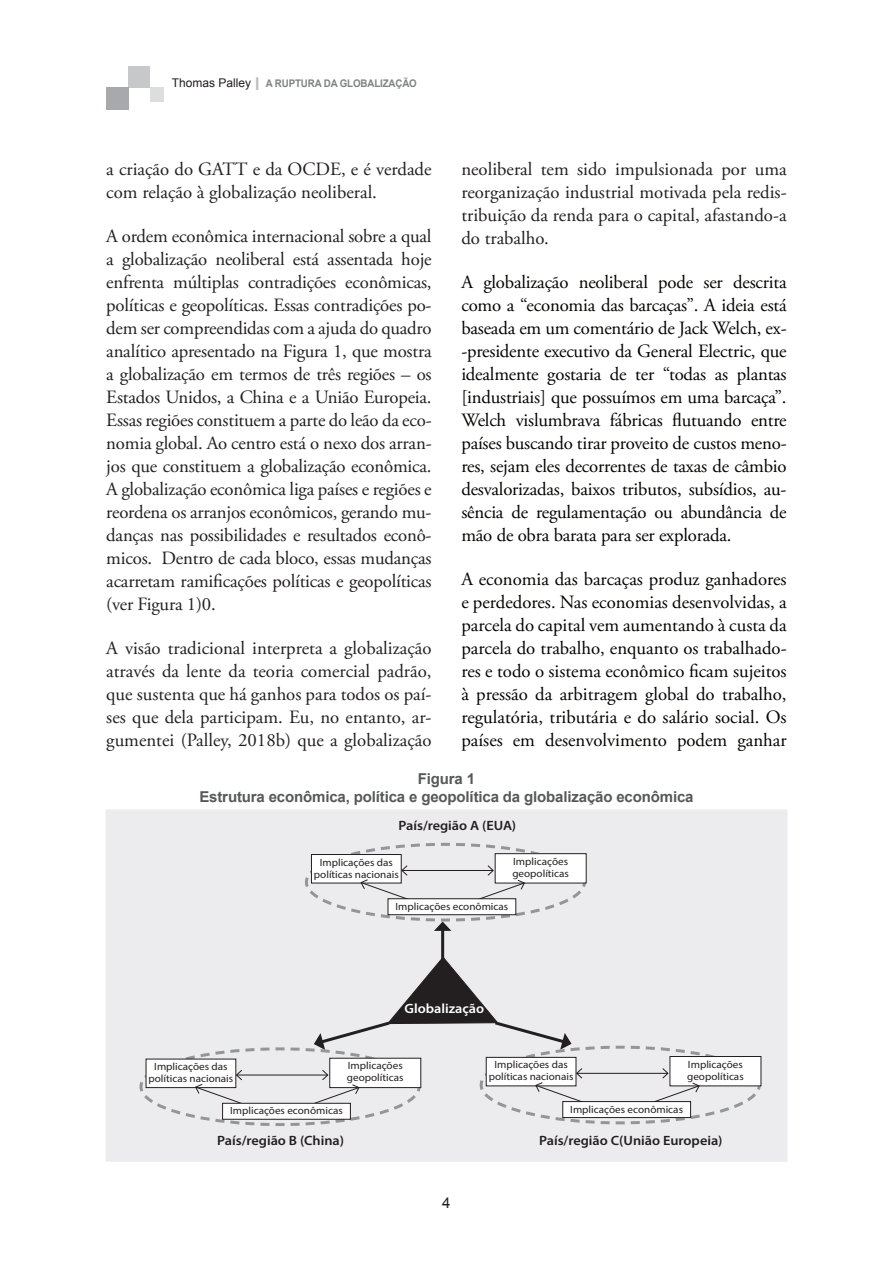
<style>
.page{position:relative;width:893px;height:1263px;background:#fff}
.page>*{position:absolute;margin:0;border:0;box-sizing:border-box;transform-origin:0 0}
.t1{font:18.75px/23px "Adobe Garamond Pro";color:#231f20;text-align:justify}
.t2{font:18.75px/23px "Adobe Garamond Pro";letter-spacing:-.01em;color:#040503;text-align:justify}
.t3{font:700 15px/18px "Arial";letter-spacing:-.01em;color:#57585a;text-align:center}
.t4{font:15px "Arial";color:#231f20}
.t5{font:600 13.5px "Myriad Pro";color:#231f20;scale:1.06 1}
.t6{font:600 13.5px "Myriad Pro";color:#fff;scale:1.06 1}
.t7{font:10.5px/12px "Myriad Pro";color:#231f20;scale:1.06 1}
.t8{font:700 10.5px "Arial";letter-spacing:-.015em;color:#808285;scale:.93 1}
.s1{font-weight:400;font-size:12px;color:#231f20}
.s2{font-size:13.5px;color:#bcbdc0}
</style>
<div class="page">
<div style="left:129px;top:66px;width:21px;height:21px;background:#c7c8ca"></div>
<div style="left:150px;top:87px;width:14px;height:15px;background:#dcdddf"></div>
<div style="left:106px;top:87px;width:23px;height:22px;background:#a8a9ad"></div>
<div style="left:106px;top:809px;width:681px;height:353px;background:#ececee"></div>
<hr style="left:441px;top:928px;width:3px;height:37px;background:#231f20">
<svg style="left:303px;top:841px;width:284px;height:90px"></svg>
<div style="left:388px;top:899px;width:128px;height:16px;background:#fff"></div>
<div style="left:388px;top:898px;width:128px;height:17px;border:1px solid #231f20"></div>
<svg style="left:138px;top:956px;width:624px;height:171px"></svg>
<div style="left:563px;top:1101px;width:128px;height:16px;background:#fff"></div>
<div style="left:563px;top:1101px;width:128px;height:17px;border:1px solid #231f20"></div>
<p class="t8" style="left:172px;top:76px;width:265px"><span class="s1">Thomas Palley</span> <span class="s2">|</span> A RUPTURA DA GLOBALIZAÇÃO</p>
<p class="t1" style="left:461px;top:158px;width:327px">neoliberal tem sido impulsionada por uma reorganização industrial motivada pela redis&shy;tribuição da renda para o capital, afastando-a do trabalho.</p>
<p class="t2" style="left:461px;top:271px;width:327px">A globalização neoliberal pode ser descrita como a “economia das barcaças”. A ideia está baseada em um comentário de Jack Welch, ex--presidente executivo da General Electric, que idealmente gostaria de ter “todas as plantas [industriais] que possuímos em uma barcaça”.<br>Welch vislumbrava fábricas flutuando entre países buscando tirar proveito de custos meno&shy;res, sejam eles decorrentes de taxas de câmbio desvalorizadas, baixos tributos, subsídios, au&shy;sência de regulamentação ou abundância de mão de obra barata para ser explorada.</p>
<p class="t2" style="left:461px;top:568px;width:327px">A economia das barcaças produz ganhadores e perdedores. Nas economias desenvolvidas, a parcela do capital vem aumentando à custa da parcela do trabalho, enquanto os trabalhado&shy;res e todo o sistema econômico ficam sujeitos à pressão da arbitragem global do trabalho, regulatória, tributária e do salário social. Os países em desenvolvimento podem ganhar</p>
<p class="t3" style="left:199px;top:770px;width:496px">Figura 1<br>Estrutura econômica, política e geopolítica da globalização econômica</p>
<p class="t5" style="left:398px;top:817px;width:113px">País/região A (EUA)</p>
<p class="t1" style="left:106px;top:158px;width:327px">a criação do GATT e da OCDE, e é verdade com relação à globalização neoliberal.</p>
<p class="t1" style="left:106px;top:226px;width:327px">A ordem econômica internacional sobre a qual a globalização neoliberal está assentada hoje enfrenta múltiplas contradições econômicas, políticas e geopolíticas. Essas contradições po&shy;dem ser compreendidas com a ajuda do quadro analítico apresentado na Figura 1, que mostra a globalização em termos de três regiões – os Estados Unidos, a China e a União Europeia.<br>Essas regiões constituem a parte do leão da eco&shy;nomia global. Ao centro está o nexo dos arran&shy;jos que constituem a globalização econômica.<br>A globalização econômica liga países e regiões e reordena os arranjos econômicos, gerando mu&shy;danças nas possibilidades e resultados econô&shy;micos. Dentro de cada bloco, essas mudanças acarretam ramificações políticas e geopolíticas (ver Figura 1)0.</p>
<p class="t1" style="left:106px;top:637px;width:327px">A visão tradicional interpreta a globalização através da lente da teoria comercial padrão, que sustenta que há ganhos para todos os paí&shy;ses que dela participam. Eu, no entanto, ar&shy;gumentei (Palley, 2018b) que a globalização</p>
<p class="t7" style="left:512px;top:855px;width:55px">Implicações geopolíticas</p>
<p class="t7" style="left:314px;top:856px;width:82px;text-align:center">Implicações das políticas nacionais</p>
<p class="t7" style="left:395px;top:900px;width:108px">Implicações econômicas</p>
<p class="t6" style="left:404px;top:1000px;width:77px">Globalização</p>
<p class="t7" style="left:347px;top:1059px;width:55px">Implicações geopolíticas</p>
<p class="t7" style="left:149px;top:1060px;width:82px;text-align:center">Implicações das políticas nacionais</p>
<p class="t7" style="left:230px;top:1105px;width:108px">Implicações econômicas</p>
<p class="t7" style="left:687px;top:1058px;width:55px">Implicações geopolíticas</p>
<p class="t7" style="left:489px;top:1059px;width:82px;text-align:center">Implicações das políticas nacionais</p>
<p class="t7" style="left:570px;top:1103px;width:108px">Implicações econômicas</p>
<p class="t5" style="left:217px;top:1132px;width:121px">País/região B (China)</p>
<p class="t5" style="left:539px;top:1132px;width:175px">País/região C(União Europeia)</p>
<p class="t4" style="left:442px;top:1192px;width:10px">4</p>
</div>
